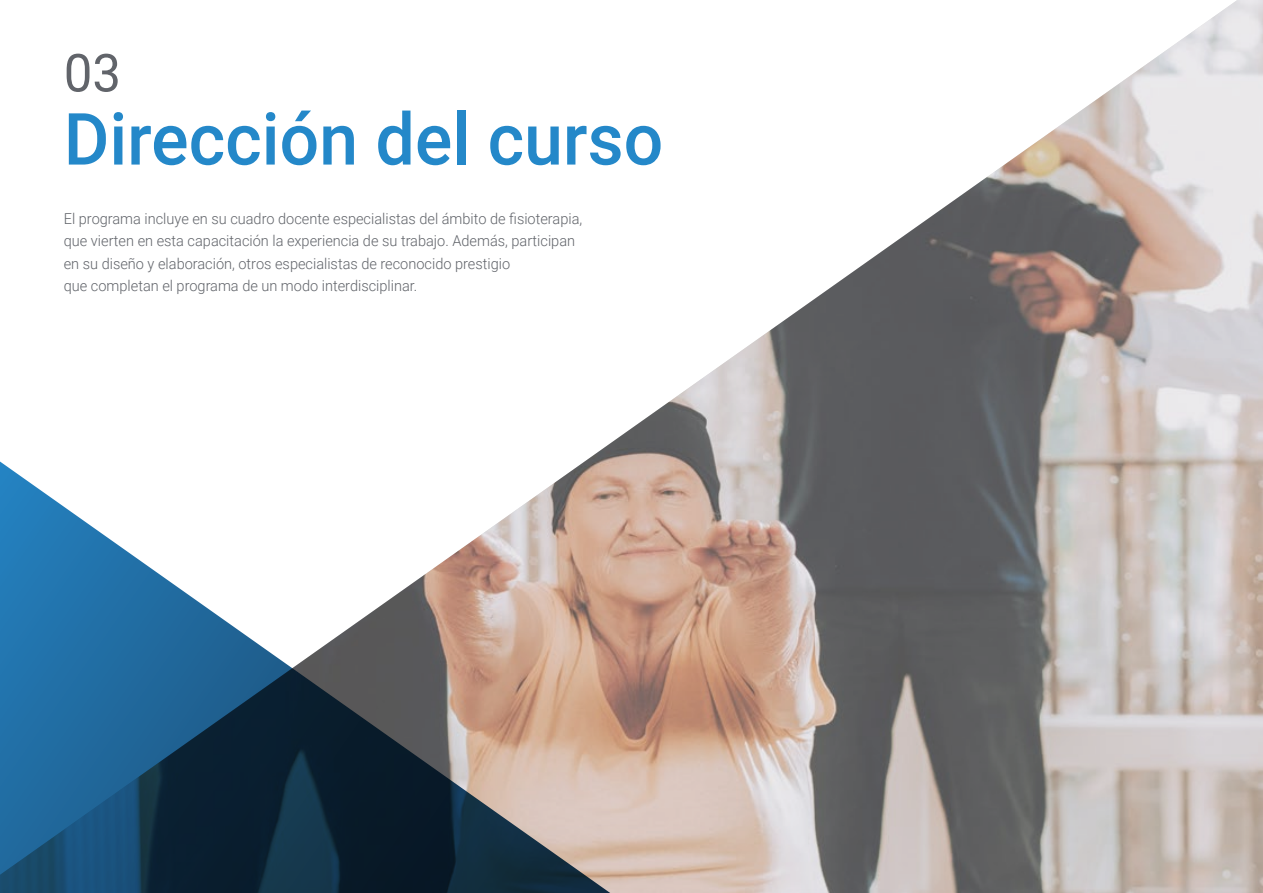
<style>
.page{position:relative;width:1263px;height:893px;background:#fff}
.page>*{position:absolute;margin:0;border:0;box-sizing:border-box;transform-origin:0 0}
.t1{font:500 72px "Roboto";color:#2488c9}
.t2{font:52.5px "Roboto";color:#61646a}
.t3{font:300 15px/22.5px "Roboto";color:#61646a}
</style>
<div class="page">
<img style="left:606px;top:0;width:657px;height:893px">
<svg style="left:0;top:446px;width:640px;height:447px"></svg>
<h2 class="t2" style="left:64px;top:36px;width:59px">03</h2>
<h1 class="t1" style="left:64px;top:89px;width:601px">Dirección del curso</h1>
<p class="t3" style="left:64px;top:207px;width:520px">El programa incluye en su cuadro docente especialistas del ámbito de fisioterapia, que vierten en esta capacitación la experiencia de su trabajo. Además, participan en su diseño y elaboración, otros especialistas de reconocido prestigio<br>que completan el programa de un modo interdisciplinar.</p>
</div>
